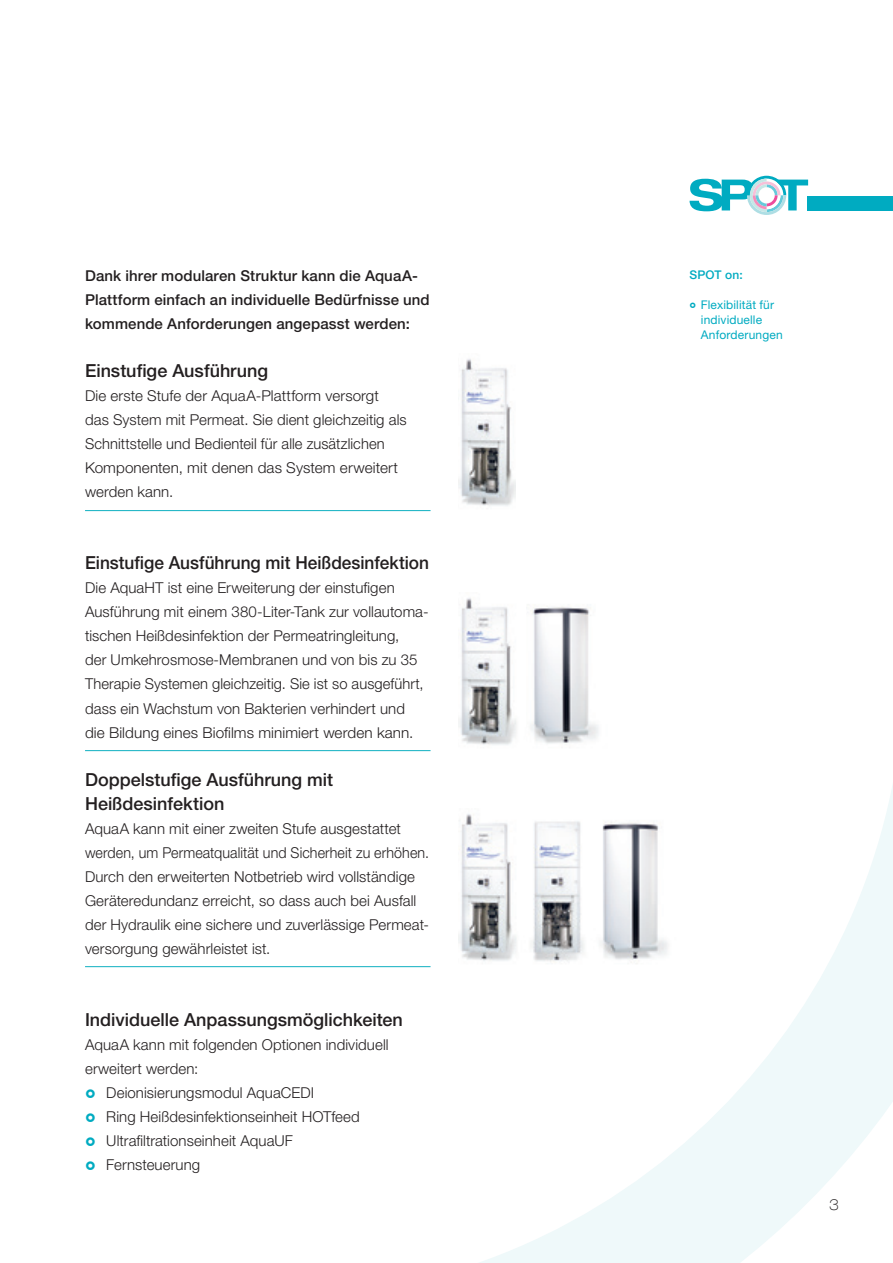
<style>
.page{position:relative;width:893px;height:1263px;background:#fff}
.page>*{position:absolute;margin:0;border:0;box-sizing:border-box;transform-origin:0 0}
.t1{font:500 18px/24px "Helvetica Neue LTW1 G";color:#231f20}
.t2{font:500 18px "Helvetica Neue LTW1 G";color:#231f20;scale:.96 1}
.t3{font:300 15px/24px "Helvetica Neue LTW1 G";letter-spacing:.005em;color:#231f20}
.t4{font:500 15px/24px "Helvetica Neue LTW1 G";letter-spacing:.005em;color:#231f20}
.t5{font:100 expanded 15px "Helvetica Neue LT Com";color:#231f20}
.t6{font:12px/15px "Helvetica Neue LTW1 G";letter-spacing:.015em;color:#00abc1}
.t7{font:500 12px "Helvetica Neue LTW1 G";letter-spacing:.015em;color:#00abc1}
</style>
<div class="page">
<svg style="left:260px;top:751px;width:633px;height:512px"></svg>
<svg style="left:689px;top:176px;width:119px;height:39px"></svg>
<div style="left:808px;top:196px;width:85px;height:14px;background:#00abc1"></div>
<hr style="left:85px;top:510px;width:346px;height:1px;background:#10b0c1">
<hr style="left:85px;top:750px;width:346px;height:1px;background:#10b0c1">
<hr style="left:85px;top:966px;width:346px;height:1px;background:#10b0c1">
<img style="left:458px;top:808px;width:135px;height:159px">
<img style="left:593px;top:808px;width:102px;height:159px">
<img style="left:458px;top:598px;width:170px;height:154px">
<img style="left:458px;top:359px;width:57px;height:147px">
<p class="t4" style="left:85px;top:264px;width:346px">Dank ihrer modularen Struktur kann die AquaA-<br>Plattform einfach an individuelle Bedürfnisse und kommende Anforderungen angepasst werden:</p>
<p class="t1" style="left:85px;top:359px;width:185px">Einstufige Ausführung</p>
<p class="t3" style="left:85px;top:384px;width:323px">Die erste Stufe der AquaA-Plattform versorgt<br>das System mit Permeat. Sie dient gleichzeitig als Schnittstelle und Bedienteil für alle zusätzlichen Komponenten, mit denen das System erweitert werden kann.</p>
<p class="t2" style="left:85px;top:552px;width:360px">Einstufige Ausführung mit Heißdesinfektion</p>
<p class="t3" style="left:85px;top:576px;width:345px">Die AquaHT ist eine Erweiterung der einstufigen Ausführung mit einem 380-Liter-Tank zur vollautoma&shy;tischen Heißdesinfektion der Permeatringleitung,<br>der Umkehrosmose-Membranen und von bis zu 35<br>Therapie Systemen gleichzeitig. Sie ist so ausgeführt, dass ein Wachstum von Bakterien verhindert und<br>die Bildung eines Biofilms minimiert werden kann.</p>
<p class="t1" style="left:85px;top:767px;width:250px">Doppelstufige Ausführung mit<br>Heißdesinfektion</p>
<p class="t3" style="left:85px;top:816px;width:346px">AquaA kann mit einer zweiten Stufe ausgestattet werden, um Permeatqualität und Sicherheit zu erhöhen.<br>Durch den erweiterten Notbetrieb wird vollständige Geräteredundanz erreicht, so dass auch bei Ausfall der Hydraulik eine sichere und zuverlässige Permeat&shy;versorgung gewährleistet ist.</p>
<p class="t1" style="left:85px;top:1007px;width:319px">Individuelle Anpassungsmöglichkeiten</p>
<p class="t3" style="left:85px;top:1032px;width:305px">AquaA kann mit folgenden Optionen individuell</p>
<p class="t3" style="left:85px;top:1056px;width:115px">erweitert werden:</p>
<p class="t3" style="left:106px;top:1080px;width:209px">Deionisierungsmodul AquaCEDI</p>
<p class="t3" style="left:106px;top:1104px;width:255px">Ring Heißdesinfektionseinheit HOTfeed</p>
<p class="t3" style="left:106px;top:1128px;width:188px">Ultrafiltrationseinheit AquaUF</p>
<p class="t3" style="left:106px;top:1152px;width:95px">Fernsteuerung</p>
<p class="t7" style="left:689px;top:268px;width:55px">SPOT on:</p>
<p class="t6" style="left:701px;top:297px;width:83px">Flexibilität für individuelle<br>Anforderungen</p>
<p class="t5" style="left:829px;top:1195px;width:11px">3</p>
</div>
